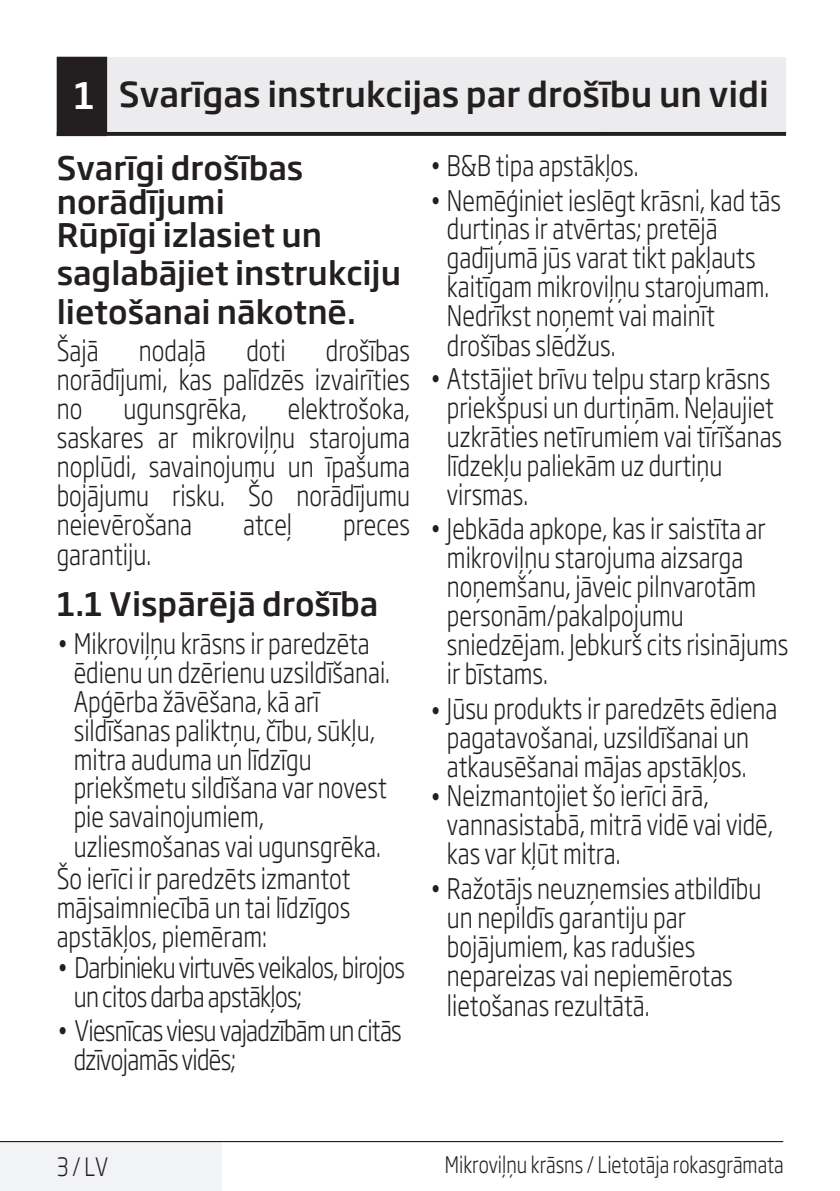
<style>
.page{position:relative;width:840px;height:1191px;background:#fff}
.page>*{position:absolute;margin:0;border:0;box-sizing:border-box;transform-origin:0 0}
.Unite_Baslik_Guvenli{font:500 36px "Soho Gothic Pro";color:#fff}
.t1{font:500 34px "Soho Gothic Pro";color:#231f20}
.Alt_Baslik_Guvenlık{font:500 32px/33.6px "Soho Gothic Pro";color:#231f20}
.Alt_Baslik_Guvenlık-2{font:300 28px/29px "Soho Gothic Pro";color:#231f20;scale:.8 1}
.Alt_Baslik_Guvenlık-3{font:300 28px/29px "Soho Gothic Pro";letter-spacing:-.03em;color:#231f20;scale:.8 1}
.Guvenlik_Giris_Parag{font:300 28px/29px "Soho Gothic Pro";color:#231f20;text-align:justify;scale:.8 1}
.Master_Sayfa_Sol_Num{font:300 25px "Soho Gothic Pro";color:#231f20;scale:.8 1}
.t2{font:300 22.4px "Soho Gothic Pro";color:#231f20;scale:.8 1}
</style>
<div class="page">
<div style="left:0;top:1141px;width:221px;height:50px;background:#f2f3f4"></div>
<hr style="left:0;top:1141px;width:782px;height:1px;background:#000">
<div style="left:57px;top:57px;width:728px;height:77px;background:#ececee"></div>
<hr style="left:57px;top:132px;width:728px;height:3px;background:#231f20">
<div style="left:58px;top:58px;width:48px;height:77px;background:#231f20"></div>
<div style="left:57px;top:57px;width:50px;height:79px;border:2px solid #231f20"></div>
<p class="Unite_Baslik_Guvenli" style="left:74px;top:68px;width:22px">1</p>
<p class="t1" style="left:119px;top:67px;width:651px">Svarīgas instrukcijas par drošību un vidi</p>
<p class="Alt_Baslik_Guvenlık" style="left:57px;top:149px;width:266px">Svarīgi drošības norādījumi<br>Rūpīgi izlasiet un</p>
<p class="Alt_Baslik_Guvenlık" style="left:57px;top:252px;width:346px;line-height:38.8px">saglabājiet instrukciju lietošanai nākotnē.</p>
<p class="Alt_Baslik_Guvenlık-2" style="left:57px;top:334px;width:54px">Šajā</p>
<p class="Alt_Baslik_Guvenlık-2" style="left:139px;top:334px;width:85px">nodaļā</p>
<p class="Alt_Baslik_Guvenlık-2" style="left:246px;top:334px;width:50px">doti</p>
<p class="Alt_Baslik_Guvenlık-2" style="left:57px;top:334px;width:443px;text-align:justify;text-indent:269px">drošības norādījumi, kas palīdzēs izvairīties no</p>
<p class="Alt_Baslik_Guvenlık-2" style="left:57px;top:392px;width:443px;text-align:justify;text-indent:231px">elektrošoka, saskares ar mikroviļņu starojuma noplūdi, savainojumu un īpašuma bojājumu risku. Šo norādījumu neievērošana</p>
<p class="Alt_Baslik_Guvenlık-2" style="left:123px;top:392px;width:156px">ugunsgrēka,</p>
<p class="Alt_Baslik_Guvenlık-2" style="left:243px;top:509px;width:62px">atceļ</p>
<p class="Alt_Baslik_Guvenlık-2" style="left:343px;top:509px;width:85px">preces</p>
<p class="Alt_Baslik_Guvenlık-2" style="left:57px;top:538px;width:120px">garantiju.</p>
<p class="Alt_Baslik_Guvenlık" style="left:57px;top:585px;width:323px">1.1 Vispārējā drošība</p>
<p class="Alt_Baslik_Guvenlık-2" style="left:74px;top:627px;width:396px;text-indent:-17px">• Mikroviļņu krāsns ir paredzēta ēdienu un dzērienu uzsildīšanai.<br>Apģērba žāvēšana, kā arī sildīšanas paliktņu, čību, sūkļu, mitra auduma un līdzīgu priekšmetu sildīšana var novest pie savainojumiem, uzliesmošanas vai ugunsgrēka.</p>
<p class="Guvenlik_Giris_Parag" style="left:57px;top:862px;width:368px">Šo ierīci ir paredzēts izmantot mājsaimniecībā un tai līdzīgos apstākļos, piemēram:</p>
<p class="Alt_Baslik_Guvenlık-3" style="left:74px;top:951px;width:415px;text-indent:-17px">• Darbinieku virtuvēs veikalos, birojos un citos darba apstākļos;</p>
<p class="Alt_Baslik_Guvenlık-3" style="left:74px;top:1014px;width:411px;text-indent:-17px">• Viesnīcas viesu vajadzībām un citās dzīvojamās vidēs;</p>
<p class="Alt_Baslik_Guvenlık-2" style="left:429px;top:150px;width:262px">• B&amp;B tipa apstākļos.</p>
<p class="Alt_Baslik_Guvenlık-2" style="left:446px;top:184px;width:419px;text-indent:-17px">• Nemēģiniet ieslēgt krāsni, kad tās durtiņas ir atvērtas; pretējā gadījumā jūs varat tikt pakļauts kaitīgam mikroviļņu starojumam.<br>Nedrīkst noņemt vai mainīt drošības slēdžus.</p>
<p class="Alt_Baslik_Guvenlık-2" style="left:446px;top:363px;width:420px;text-indent:-17px">• Atstājiet brīvu telpu starp krāsns priekšpusi un durtiņām. Neļaujiet uzkrāties netīrumiem vai tīrīšanas līdzekļu paliekām uz durtiņu virsmas.</p>
<p class="Alt_Baslik_Guvenlık-2" style="left:446px;top:513px;width:428px;text-indent:-17px">• Jebkāda apkope, kas ir saistīta ar mikroviļņu starojuma aizsarga noņemšanu, jāveic pilnvarotām personām/pakalpojumu sniedzējam. Jebkurš cits risinājums ir bīstams.</p>
<p class="Alt_Baslik_Guvenlık-2" style="left:429px;top:692px;width:435px">• Jūsu produkts ir paredzēts ēdiena</p>
<p class="Alt_Baslik_Guvenlık-2" style="left:446px;top:721px;width:379px">pagatavošanai, uzsildīšanai un atkausēšanai mājas apstākļos.</p>
<p class="Alt_Baslik_Guvenlık-2" style="left:446px;top:808px;width:409px">vannasistabā, mitrā vidē vai vidē, kas var kļūt mitra.</p>
<p class="Alt_Baslik_Guvenlık-2" style="left:446px;top:872px;width:394px;text-indent:-17px">• Ražotājs neuzņemsies atbildību un nepildīs garantiju par bojājumiem, kas radušies nepareizas vai nepiemērotas lietošanas rezultātā.</p>
<p class="Alt_Baslik_Guvenlık-2" style="left:429px;top:779px;width:350px">• Neizmantojiet šo ierīci ārā,</p>
<p class="Master_Sayfa_Sol_Num" style="left:57px;top:1147px;width:66px">3 / LV</p>
<p class="t2" style="left:444px;top:1147px;width:425px">Mikroviļņu krāsns / Lietotāja rokasgrāmata</p>
</div>
